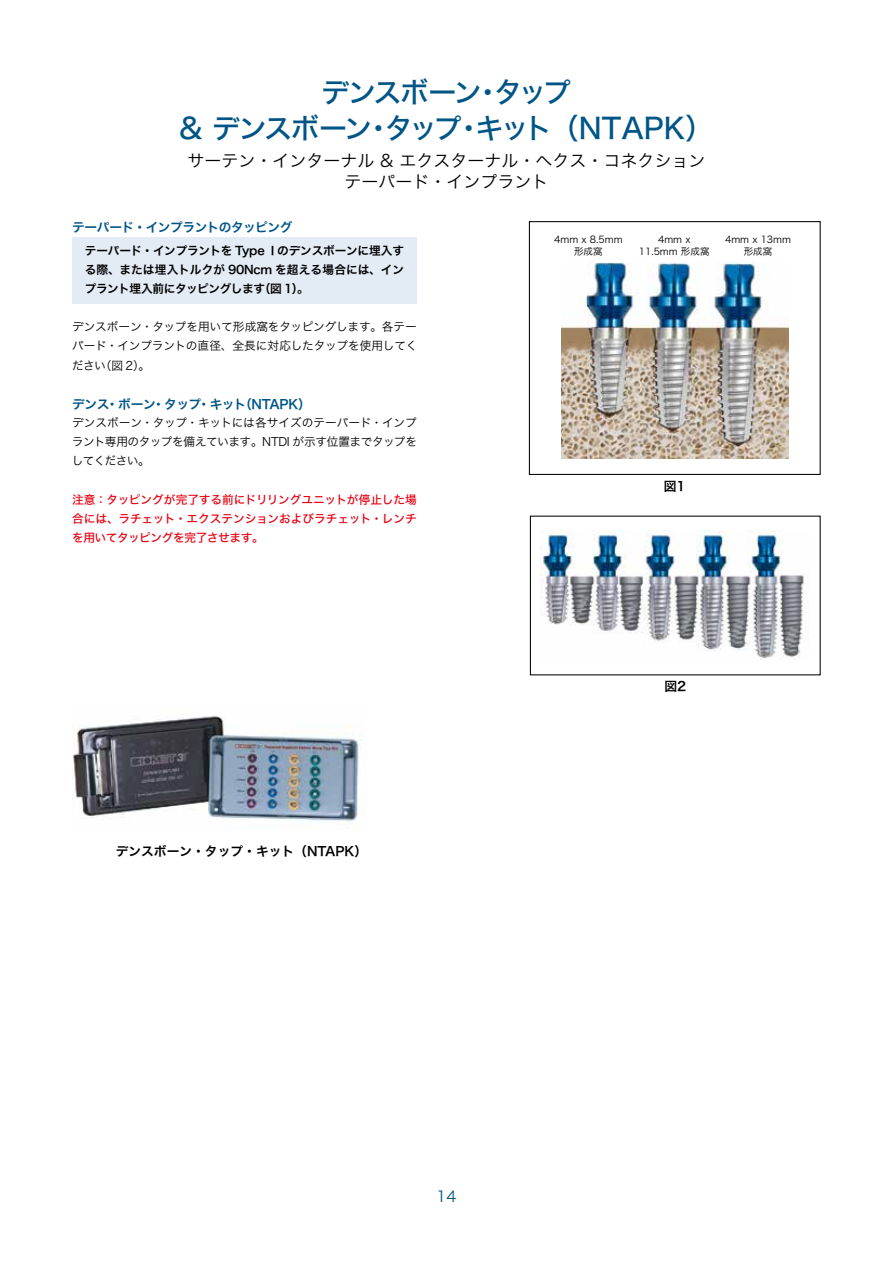
<style>
.page{position:relative;width:893px;height:1263px;background:#fff}
.page>*{position:absolute;margin:0;border:0;box-sizing:border-box;transform-origin:0 0}
.t1{font:28.65px/36.2px "Hira Kaku Std N W5";letter-spacing:-.095em;color:#005587;text-align:center}
.t2{font:16.95px/20.4px "Hira Kaku Std N W3";color:#000;text-align:center}
.t3{font:15px "Hira Kaku Std N W3";color:#005587}
.t4{font:12.75px "Hira Kaku Std N W6";letter-spacing:-.04em;color:#005587}
.t5{font:12.75px "Hira Kaku Std N W6";color:#000}
.t6{font:11.7px/19.2px "Hira Kaku Std N W3";letter-spacing:-.025em;color:#000;text-align:justify}
.t7{font:11.7px/19.2px "Hira Kaku Std N W6";letter-spacing:-.015em;color:#000;text-align:justify}
.t8{font:11.7px/19.2px "Hira Kaku Std N W5";letter-spacing:-.02em;color:#e60012;text-align:justify}
.t9{font:9.6px/11.7px "Hira Kaku Std N W3";color:#000;text-align:center}
</style>
<div class="page">
<div style="left:72px;top:237px;width:345px;height:67px;background:#e3ecf4"></div>
<img style="left:561px;top:262px;width:227px;height:197px">
<div style="left:529px;top:221px;width:292px;height:254px;border:1px solid #000"></div>
<img style="left:72px;top:715px;width:290px;height:113px">
<img style="left:541px;top:531px;width:268px;height:129px">
<h1 class="t1" style="left:179px;top:74px;width:536px">デンスボーン・タップ<br>&amp; デンスボーン・タップ・キット（NTAPK）</h1>
<h2 class="t2" style="left:187px;top:151px;width:520px">サーテン・インターナル &amp; エクスターナル・ヘクス・コネクションテーパード・インプラント</h2>
<p class="t4" style="left:72px;top:218px;width:222px">テーパード・インプラントのタッピング</p>
<p class="t7" style="left:85px;top:241px;width:321px">テーパード・インプラントを Type Ⅰのデンスボーンに埋入する際、または埋入トルクが 90Ncm を超える場合には、インプラント埋入前にタッピングします（図 1）。</p>
<p class="t6" style="left:72px;top:317px;width:347px">デンスボーン・タップを用いて形成窩をタッピングします。各テーパード・インプラントの直径、全長に対応したタップを使用してください（図 2）。</p>
<p class="t4" style="left:72px;top:394px;width:240px">デンス・ボーン・タップ・キット（NTAPK）</p>
<p class="t6" style="left:72px;top:413px;width:347px">デンスボーン・タップ・キットには各サイズのテーパード・インプラント専用のタップを備えています。NTDI が示す位置までタップをしてください。</p>
<p class="t8" style="left:72px;top:490px;width:346px">注意：タッピングが完了する前にドリリングユニットが停止した場合には、ラチェット・エクステンションおよびラチェット・レンチを用いてタッピングを完了させます。</p>
<p class="t9" style="left:554px;top:233px;width:70px">4mm x 8.5mm形成窩</p>
<p class="t9" style="left:725px;top:233px;width:68px">4mm x 13mm形成窩</p>
<p class="t9" style="left:639px;top:233px;width:72px">4mm x<br>11.5mm 形成窩</p>
<p class="t5" style="left:664px;top:477px;width:23px">図1</p>
<p class="t5" style="left:116px;top:841px;width:253px">デンスボーン・タップ・キット（NTAPK）</p>
<p class="t3" style="left:437px;top:1185px;width:21px">14</p>
<p class="t5" style="left:664px;top:677px;width:23px">図2</p>
</div>
